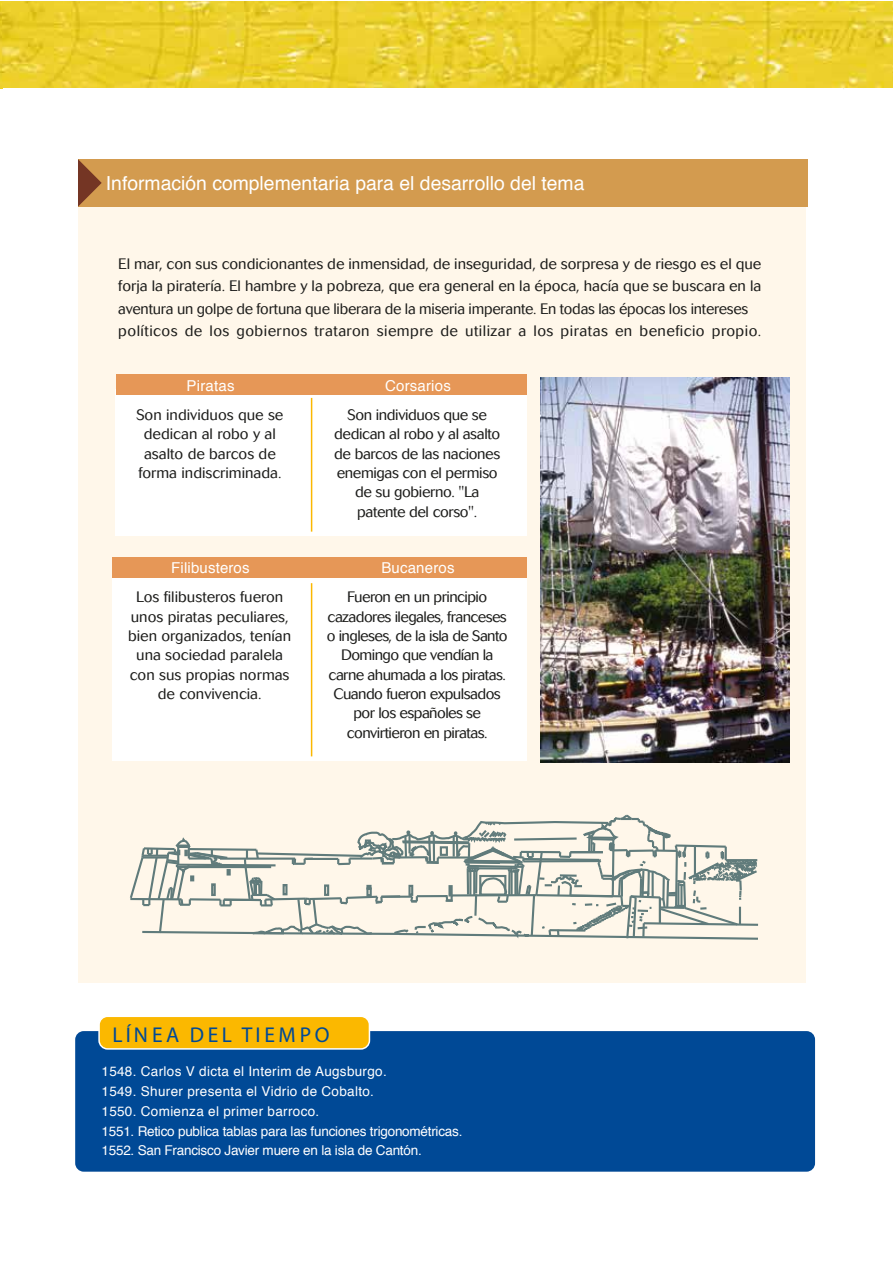
<style>
.page{position:relative;width:893px;height:1263px;background:#fff}
.page>*{position:absolute;margin:0;border:0;box-sizing:border-box;transform-origin:0 0}
.t1{font:500 21.45px "Cosmos";letter-spacing:.16em;color:#004996}
.t2{font:19.35px "Helvetica";color:#fff}
.t3{font:300 15px/19.4px "Cosmos";color:#1d1d1b;text-align:center}
.t4{font:300 15px/19.4px "Cosmos";letter-spacing:-.035em;color:#1d1d1b;text-align:center}
.t5{font:300 15px/19.4px "Cosmos";letter-spacing:-.025em;color:#1d1d1b;text-align:center}
.t6{font:15px "Helvetica";letter-spacing:.015em;color:#fff}
.t7{font:13.5px/19.8px "Helvetica";letter-spacing:-.015em;color:#fff}
</style>
<div class="page">
<img style="left:0;top:1px;width:2px;height:88px">
<svg style="left:776px;top:87px;width:85px;height:2px"></svg>
<img style="left:1px;top:1px;width:891px;height:86px">
<div style="left:78px;top:162px;width:728px;height:820px;background:#fff7ea"></div>
<div style="left:78px;top:159px;width:729px;height:48px;background:#d39b4f"></div>
<svg style="left:78px;top:159px;width:24px;height:48px"></svg>
<img style="left:541px;top:377px;width:249px;height:385px">
<div style="left:75px;top:1031px;width:740px;height:141px;background:#004996;border-radius:9px"></div>
<div style="left:99px;top:1016px;width:270px;height:33px;background:#fbb800;border-radius:9px"></div>
<div style="left:98px;top:1015px;width:272px;height:35px;border:2px solid #fff;border-radius:9px"></div>
<svg style="left:130px;top:814px;width:629px;height:126px"></svg>
<div style="left:112px;top:571px;width:415px;height:190px;background:#fff"></div>
<div style="left:112px;top:557px;width:415px;height:20px;background:#e69757"></div>
<div style="left:116px;top:390px;width:411px;height:146px;background:#fff"></div>
<div style="left:116px;top:375px;width:411px;height:20px;background:#e69757"></div>
<hr style="left:311px;top:398px;width:1px;height:134px;background:#fbb800">
<hr style="left:311px;top:583px;width:1px;height:173px;background:#fbb800">
<p class="t2" style="left:106px;top:175px;width:480px">Información complementaria para el desarrollo del tema</p>
<p class="t3" style="left:118px;top:253px;width:645px;line-height:22.2px;text-align:left">El mar, con sus condicionantes de inmensidad, de inseguridad, de sorpresa y de riesgo es el que forja la piratería. El hambre y la pobreza, que era general en la época, hacía que se buscara en la aventura un golpe de fortuna que liberara de la miseria imperante. En todas las épocas los intereses políticos de los gobiernos trataron siempre de utilizar a los piratas en beneficio propio.</p>
<p class="t6" style="left:186px;top:379px;width:50px">Piratas</p>
<p class="t6" style="left:385px;top:379px;width:67px">Corsarios</p>
<p class="t3" style="left:136px;top:405px;width:148px">Son individuos que se dedican al robo y al asalto de barcos de forma indiscriminada.</p>
<p class="t5" style="left:334px;top:405px;width:167px">Son individuos que se dedican al robo y al asalto de barcos de las naciones enemigas con el permiso de su gobierno. "La patente del corso".</p>
<p class="t6" style="left:171px;top:561px;width:80px">Filibusteros</p>
<p class="t3" style="left:128px;top:588px;width:165px">Los filibusteros fueron unos piratas peculiares, bien organizados, tenían una sociedad paralela con sus propias normas de convivencia.</p>
<p class="t6" style="left:381px;top:561px;width:75px">Bucaneros</p>
<p class="t4" style="left:327px;top:588px;width:182px">Fueron en un principio cazadores ilegales, franceses o ingleses, de la isla de Santo<br>Domingo que vendían la carne ahumada a los piratas.<br>Cuando fueron expulsados por los españoles se convirtieron en piratas.</p>
<h1 class="t1" style="left:113px;top:1021px;width:218px">LÍNEA DEL TIEMPO</h1>
<p class="t7" style="left:102px;top:1062px;width:362px">1548. Carlos V dicta el Interim de Augsburgo.<br>1549. Shurer presenta el Vidrio de Cobalto.<br>1550. Comienza el primer barroco.<br>1551. Retico publica tablas para las funciones trigonométricas.<br>1552. San Francisco Javier muere en la isla de Cantón.</p>
</div>
